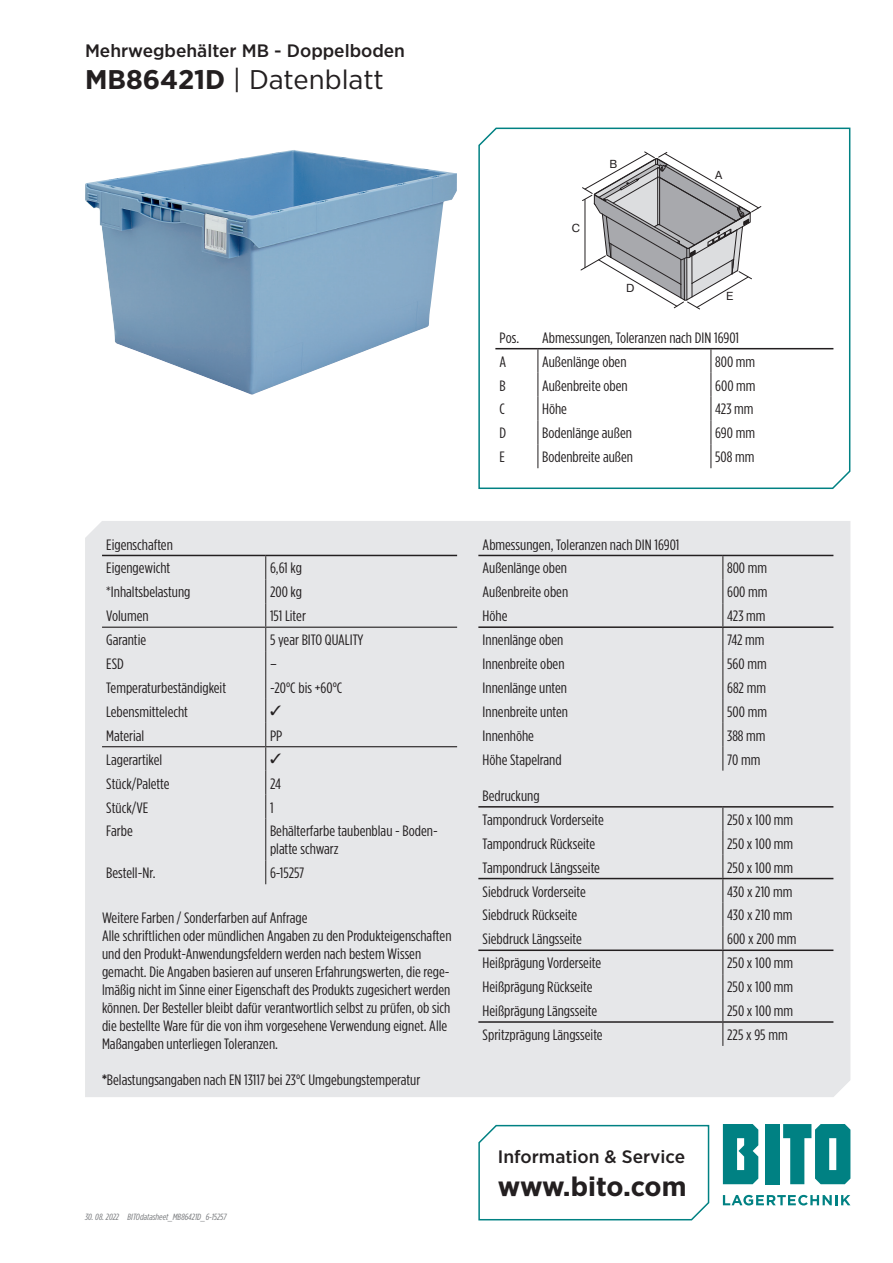
<style>
.page{position:relative;width:893px;height:1263px;background:#fff}
.page>*{position:absolute;margin:0;border:0;box-sizing:border-box;transform-origin:0 0}
.t1{font:27px "Gotham Narrow";color:#231f20;scale:1.1 1}
.t2{font:700 27px "Gotham Narrow";letter-spacing:-.015em;color:#231f20;scale:1.1 1}
.t3{font:500 18px "Gotham Narrow";color:#231f20;scale:1.1 1}
.t4{font:15px/18px "Gotham Condensed";color:#231f20;scale:1.1 1}
.t5{font:11.55px "Bito Pragmatica";color:#231f20}
.t6{font:italic 9px "Gotham Condensed";color:#76787b;scale:1.1 1}
.s1{font-weight:700}
</style>
<div class="page">
<div style="left:85px;top:521px;width:765px;height:576px;background:#e6e7e9"></div>
<svg style="left:723px;top:1195px;width:127px;height:10px"></svg>
<div style="left:765px;top:1124px;width:15px;height:60px;background:#008183"></div>
<svg style="left:723px;top:1124px;width:35px;height:60px;background:#1e8f91"></svg>
<svg style="left:783px;top:1124px;width:67px;height:60px"></svg>
<svg style="left:478px;top:1124px;width:232px;height:97px"></svg>
<svg style="left:478px;top:127px;width:373px;height:362px"></svg>
<hr style="left:478px;top:806px;width:245px;height:1px;background:#231f20">
<hr style="left:723px;top:806px;width:110px;height:1px;background:#231f20">
<hr style="left:478px;top:878px;width:245px;height:1px;background:#231f20">
<hr style="left:723px;top:878px;width:110px;height:1px;background:#231f20">
<hr style="left:478px;top:949px;width:245px;height:2px;background:#231f20">
<hr style="left:723px;top:949px;width:110px;height:2px;background:#231f20">
<hr style="left:478px;top:1021px;width:245px;height:2px;background:#231f20">
<hr style="left:723px;top:1021px;width:110px;height:2px;background:#231f20">
<svg style="left:722px;top:807px;width:1px;height:239px"></svg>
<hr style="left:102px;top:555px;width:164px;height:1px;background:#231f20">
<hr style="left:266px;top:555px;width:191px;height:1px;background:#231f20">
<hr style="left:102px;top:627px;width:164px;height:1px;background:#231f20">
<hr style="left:266px;top:627px;width:191px;height:1px;background:#231f20">
<hr style="left:102px;top:746px;width:164px;height:1px;background:#231f20">
<hr style="left:266px;top:746px;width:191px;height:1px;background:#231f20">
<hr style="left:265px;top:818px;width:1px;height:42px;background:#231f20">
<svg style="left:265px;top:860px;width:1px;height:24px"></svg>
<hr style="left:478px;top:555px;width:245px;height:1px;background:#231f20">
<hr style="left:723px;top:555px;width:110px;height:1px;background:#231f20">
<hr style="left:478px;top:626px;width:245px;height:2px;background:#231f20">
<hr style="left:723px;top:626px;width:110px;height:2px;background:#231f20">
<svg style="left:722px;top:556px;width:1px;height:215px"></svg>
<img style="left:85px;top:150px;width:372px;height:245px">
<svg style="left:581px;top:151px;width:180px;height:158px"></svg>
<hr style="left:495px;top:348px;width:43px;height:1px;background:#231f20">
<hr style="left:538px;top:348px;width:173px;height:1px;background:#231f20">
<hr style="left:711px;top:348px;width:122px;height:1px;background:#231f20">
<svg style="left:537px;top:349px;width:1px;height:119px"></svg>
<svg style="left:711px;top:349px;width:1px;height:119px"></svg>
<svg style="left:265px;top:556px;width:16px;height:262px;background:#d8d8da"></svg>
<p class="t3" style="left:85px;top:39px;width:292px">Mehrwegbehälter MB - Doppelboden</p>
<h1 class="t1" style="left:85px;top:63px;width:273px"><span class="s1">MB86421D</span> | Datenblatt</h1>
<p class="t4" style="left:106px;top:532px;width:62px;line-height:23.9px">Eigenschaften<br>Eigengewicht</p>
<p class="t4" style="left:270px;top:559px;width:31px">6,61 kg</p>
<p class="t4" style="left:106px;top:583px;width:78px">*Inhaltsbelastung</p>
<p class="t4" style="left:270px;top:583px;width:31px">200 kg</p>
<p class="t4" style="left:106px;top:607px;width:40px">Volumen</p>
<p class="t4" style="left:270px;top:607px;width:34px">151 Liter</p>
<p class="t4" style="left:106px;top:631px;width:38px">Garantie</p>
<p class="t4" style="left:270px;top:631px;width:86px">5 year BITO QUALITY</p>
<p class="t4" style="left:106px;top:655px;width:17px">ESD</p>
<p class="t4" style="left:270px;top:655px;width:8px">–</p>
<p class="t4" style="left:106px;top:679px;width:110px">Temperaturbeständigkeit</p>
<p class="t4" style="left:270px;top:679px;width:67px">-20°C bis +60°C</p>
<p class="t4" style="left:106px;top:702px;width:76px">Lebensmittelecht</p>
<p class="t4" style="left:106px;top:726px;width:36px">Material</p>
<p class="t4" style="left:270px;top:726px;width:13px">PP</p>
<p class="t4" style="left:106px;top:750px;width:52px">Lagerartikel</p>
<p class="t4" style="left:106px;top:774px;width:59px">Stück/Palette</p>
<p class="t4" style="left:270px;top:774px;width:12px">24</p>
<p class="t4" style="left:106px;top:798px;width:40px">Stück/VE</p>
<p class="t4" style="left:270px;top:798px;width:5px">1</p>
<p class="t4" style="left:106px;top:822px;width:26px">Farbe</p>
<p class="t4" style="left:270px;top:822px;width:154px">Behälterfarbe taubenblau - Boden&shy;platte schwarz</p>
<p class="t4" style="left:106px;top:864px;width:46px">Bestell-Nr.</p>
<p class="t4" style="left:270px;top:864px;width:33px">6-15257</p>
<p class="t4" style="left:102px;top:908px;width:319px">Weitere Farben / Sonderfarben auf Anfrage<br>Alle schriftlichen oder mündlichen Angaben zu den Produkteigenschaften und den Produkt-Anwendungsfeldern werden nach bestem Wissen gemacht. Die Angaben basieren auf unseren Erfahrungswerten, die rege&shy;lmäßig nicht im Sinne einer Eigenschaft des Produkts zugesichert werden können. Der Besteller bleibt dafür verantwortlich selbst zu prüfen, ob sich die bestellte Ware für die von ihm vorgesehene Verwendung eignet. Alle Maßangaben unterliegen Toleranzen.</p>
<p class="t4" style="left:102px;top:1070px;width:291px"><span class="s1">*</span>Belastungsangaben nach EN 13117 bei 23°C Umgebungstemperatur</p>
<p class="t6" style="left:85px;top:1212px;width:32px">30. 08. 2022</p>
<p class="t6" style="left:128px;top:1212px;width:91px">BITOdatasheet_MB86421D_6-15257</p>
<p class="t5" style="left:572px;top:221px;width:10px">C</p>
<p class="t5" style="left:609px;top:157px;width:9px">B</p>
<p class="t5" style="left:626px;top:281px;width:10px">D</p>
<p class="t5" style="left:715px;top:168px;width:9px">A</p>
<p class="t5" style="left:726px;top:289px;width:9px">E</p>
<p class="t4" style="left:500px;top:328px;width:19px">Pos.</p>
<p class="t4" style="left:542px;top:328px;width:180px">Abmessungen, Toleranzen nach DIN 16901</p>
<p class="t4" style="left:500px;top:352px;width:8px">A</p>
<p class="t4" style="left:542px;top:352px;width:78px">Außenlänge oben</p>
<p class="t4" style="left:715px;top:352px;width:38px">800 mm</p>
<p class="t4" style="left:500px;top:376px;width:7px">B</p>
<p class="t4" style="left:542px;top:376px;width:79px">Außenbreite oben</p>
<p class="t4" style="left:715px;top:376px;width:38px">600 mm</p>
<p class="t4" style="left:500px;top:400px;width:6px">C</p>
<p class="t4" style="left:542px;top:400px;width:24px">Höhe</p>
<p class="t4" style="left:715px;top:400px;width:36px">423 mm</p>
<p class="t4" style="left:500px;top:424px;width:8px">D</p>
<p class="t4" style="left:542px;top:424px;width:83px">Bodenlänge außen</p>
<p class="t4" style="left:715px;top:424px;width:38px">690 mm</p>
<p class="t4" style="left:500px;top:448px;width:6px">E</p>
<p class="t4" style="left:542px;top:448px;width:84px">Bodenbreite außen</p>
<p class="t4" style="left:715px;top:448px;width:37px">508 mm</p>
<p class="t4" style="left:483px;top:532px;width:180px;line-height:23.9px">Abmessungen, Toleranzen nach DIN 16901<br>Außenlänge oben</p>
<p class="t4" style="left:727px;top:559px;width:38px">800 mm</p>
<p class="t4" style="left:483px;top:583px;width:79px">Außenbreite oben</p>
<p class="t4" style="left:727px;top:583px;width:38px">600 mm</p>
<p class="t4" style="left:483px;top:607px;width:24px">Höhe</p>
<p class="t4" style="left:727px;top:607px;width:36px">423 mm</p>
<p class="t4" style="left:483px;top:631px;width:75px">Innenlänge oben</p>
<p class="t4" style="left:727px;top:631px;width:35px">742 mm</p>
<p class="t4" style="left:483px;top:655px;width:76px">Innenbreite oben</p>
<p class="t4" style="left:727px;top:655px;width:37px">560 mm</p>
<p class="t4" style="left:483px;top:679px;width:78px">Innenlänge unten</p>
<p class="t4" style="left:727px;top:679px;width:37px">682 mm</p>
<p class="t4" style="left:483px;top:702px;width:79px">Innenbreite unten</p>
<p class="t4" style="left:727px;top:702px;width:38px">500 mm</p>
<p class="t4" style="left:483px;top:726px;width:48px">Innenhöhe</p>
<p class="t4" style="left:727px;top:726px;width:36px">388 mm</p>
<p class="t4" style="left:483px;top:750px;width:73px">Höhe Stapelrand</p>
<p class="t4" style="left:727px;top:750px;width:32px">70 mm</p>
<p class="t4" style="left:483px;top:783px;width:112px;line-height:23.9px">Bedruckung<br>Tampondruck Vorderseite</p>
<p class="t4" style="left:727px;top:810px;width:62px">250 x 100 mm</p>
<p class="t4" style="left:483px;top:834px;width:104px">Tampondruck Rückseite</p>
<p class="t4" style="left:727px;top:834px;width:62px">250 x 100 mm</p>
<p class="t4" style="left:483px;top:858px;width:108px">Tampondruck Längsseite</p>
<p class="t4" style="left:727px;top:858px;width:62px">250 x 100 mm</p>
<p class="t4" style="left:483px;top:882px;width:95px">Siebdruck Vorderseite</p>
<p class="t4" style="left:727px;top:882px;width:61px">430 x 210 mm</p>
<p class="t4" style="left:483px;top:906px;width:88px">Siebdruck Rückseite</p>
<p class="t4" style="left:727px;top:906px;width:61px">430 x 210 mm</p>
<p class="t4" style="left:483px;top:930px;width:92px">Siebdruck Längsseite</p>
<p class="t4" style="left:727px;top:930px;width:64px">600 x 200 mm</p>
<p class="t4" style="left:483px;top:954px;width:109px">Heißprägung Vorderseite</p>
<p class="t4" style="left:727px;top:954px;width:62px">250 x 100 mm</p>
<p class="t4" style="left:483px;top:978px;width:101px">Heißprägung Rückseite</p>
<p class="t4" style="left:727px;top:978px;width:62px">250 x 100 mm</p>
<p class="t4" style="left:483px;top:1002px;width:106px">Heißprägung Längsseite</p>
<p class="t4" style="left:727px;top:1002px;width:62px">250 x 100 mm</p>
<p class="t4" style="left:483px;top:1025px;width:111px">Spritzprägung Längsseite</p>
<p class="t4" style="left:727px;top:1025px;width:57px">225 x 95 mm</p>
<p class="t3" style="left:498px;top:1145px;width:172px">Information &amp; Service</p>
<h1 class="t2" style="left:498px;top:1169px;width:173px">www.bito.com</h1>
</div>
